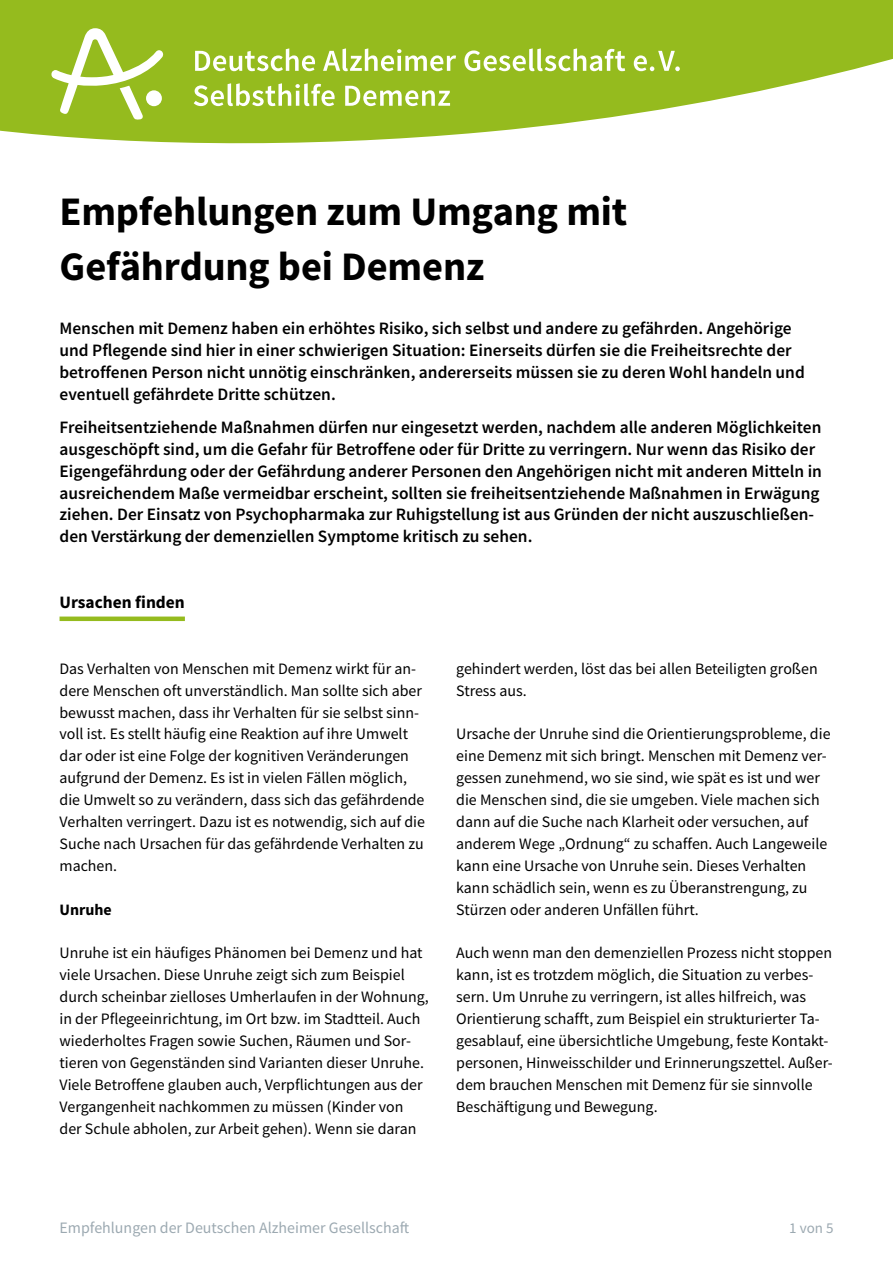
<style>
.page{position:relative;width:893px;height:1263px;background:#fff}
.page>*{position:absolute;margin:0;border:0;box-sizing:border-box;transform-origin:0 0}
.Headline_27{font:700 40.5px/54.8px "Source Sans Pro";letter-spacing:-.005em;color:#000}
.Zusammenfassung_Abst{font:600 17.4px/21.9px "Source Sans Pro";color:#000}
.zusammenfassung{font:600 17.4px/21.9px "Source Sans Pro";color:#000}
.Zwischenüberschrift{font:700 17.4px "Source Sans Pro";color:#000}
.fließtext_ohne-Absta{font:15.9px/21.9px "Source Sans Pro";color:#000}
.t1{font:15.9px "Source Sans Pro";color:#9ca9b1}
.Zwischenüberschrift-2{font:700 15.9px "Source Sans Pro";color:#000}
.t2{font:15px "Source Sans Pro";color:#9ca9b1}
</style>
<div class="page">
<svg style="left:0;top:0;width:893px;height:143px;fill:#95bb1e"></svg>
<svg style="left:51px;top:28px;width:112px;height:92px"></svg>
<svg style="left:195px;top:48px;width:120px;height:23px"></svg>
<svg style="left:323px;top:48px;width:133px;height:23px"></svg>
<svg style="left:464px;top:48px;width:161px;height:23px"></svg>
<svg style="left:634px;top:51px;width:46px;height:20px"></svg>
<svg style="left:194px;top:83px;width:141px;height:23px"></svg>
<svg style="left:345px;top:86px;width:105px;height:20px"></svg>
<div style="left:60px;top:616px;width:125px;height:5px;background:#95bb1e"></div>
<p class="Headline_27" style="left:60px;top:183px;width:569px">Empfehlungen zum Umgang mit<br>Gefährdung bei Demenz</p>
<p class="zusammenfassung" style="left:60px;top:317px;width:747px">Menschen mit Demenz haben ein erhöhtes Risiko, sich selbst und andere zu gefährden. Angehörige und Pflegende sind hier in einer schwierigen Situation: Einerseits dürfen sie die Freiheitsrechte der betroffenen Person nicht unnötig einschränken, andererseits müssen sie zu deren Wohl handeln und eventuell gefährdete Dritte schützen.</p>
<p class="Zusammenfassung_Abst" style="left:60px;top:416px;width:764px">Freiheitsentziehende Maßnahmen dürfen nur eingesetzt werden, nachdem alle anderen Möglichkeiten ausgeschöpft sind, um die Gefahr für Betroffene oder für Dritte zu verringern. Nur wenn das Risiko der Eigengefährdung oder der Gefährdung anderer Personen den Angehörigen nicht mit anderen Mitteln in ausreichendem Maße vermeidbar erscheint, sollten sie freiheitsentziehende Maßnahmen in Erwägung ziehen. Der Einsatz von Psychopharmaka zur Ruhigstellung ist aus Gründen der nicht auszuschließen&shy;den Verstärkung der demenziellen Symptome kritisch zu sehen.</p>
<p class="Zwischenüberschrift" style="left:60px;top:590px;width:127px">Ursachen finden</p>
<p class="fließtext_ohne-Absta" style="left:60px;top:657px;width:367px">Das Verhalten von Menschen mit Demenz wirkt für an&shy;dere Menschen oft unverständlich. Man sollte sich aber bewusst machen, dass ihr Verhalten für sie selbst sinn&shy;voll ist. Es stellt häufig eine Reaktion auf ihre Umwelt dar oder ist eine Folge der kognitiven Veränderungen aufgrund der Demenz. Es ist in vielen Fällen möglich, die Umwelt so zu verändern, dass sich das gefährdende Verhalten verringert. Dazu ist es notwendig, sich auf die Suche nach Ursachen für das gefährdende Verhalten zu machen.</p>
<p class="Zwischenüberschrift-2" style="left:60px;top:898px;width:54px">Unruhe</p>
<p class="fließtext_ohne-Absta" style="left:60px;top:942px;width:371px">Unruhe ist ein häufiges Phänomen bei Demenz und hat viele Ursachen. Diese Unruhe zeigt sich zum Beispiel durch scheinbar zielloses Umherlaufen in der Wohnung, in der Pflegeeinrichtung, im Ort bzw. im Stadtteil. Auch wiederholtes Fragen sowie Suchen, Räumen und Sor&shy;tieren von Gegenständen sind Varianten dieser Unruhe.<br>Viele Betroffene glauben auch, Verpflichtungen aus der Vergangenheit nachkommen zu müssen (Kinder von der Schule abholen, zur Arbeit gehen). Wenn sie daran</p>
<p class="fließtext_ohne-Absta" style="left:456px;top:657px;width:363px">gehindert werden, löst das bei allen Beteiligten großen<br>Stress aus.</p>
<p class="fließtext_ohne-Absta" style="left:456px;top:723px;width:376px">Ursache der Unruhe sind die Orientierungsprobleme, die eine Demenz mit sich bringt. Menschen mit Demenz ver&shy;gessen zunehmend, wo sie sind, wie spät es ist und wer die Menschen sind, die sie umgeben. Viele machen sich dann auf die Suche nach Klarheit oder versuchen, auf anderem Wege „Ordnung“ zu schaffen. Auch Langeweile kann eine Ursache von Unruhe sein. Dieses Verhalten kann schädlich sein, wenn es zu Überanstrengung, zu Stürzen oder anderen Unfällen führt.</p>
<p class="fließtext_ohne-Absta" style="left:456px;top:942px;width:378px">Auch wenn man den demenziellen Prozess nicht stoppen kann, ist es trotzdem möglich, die Situation zu verbes&shy;sern. Um Unruhe zu verringern, ist alles hilfreich, was Orientierung schafft, zum Beispiel ein strukturierter Ta&shy;gesablauf, eine übersichtliche Umgebung, feste Kontakt&shy;personen, Hinweisschilder und Erinnerungszettel. Außer&shy;dem brauchen Menschen mit Demenz für sie sinnvolle Beschäftigung und Bewegung.</p>
<p class="t1" style="left:60px;top:1218px;width:351px">Empfehlungen der Deutschen Alzheimer Gesellschaft</p>
<p class="t2" style="left:789px;top:1219px;width:46px">1 von 5</p>
</div>
